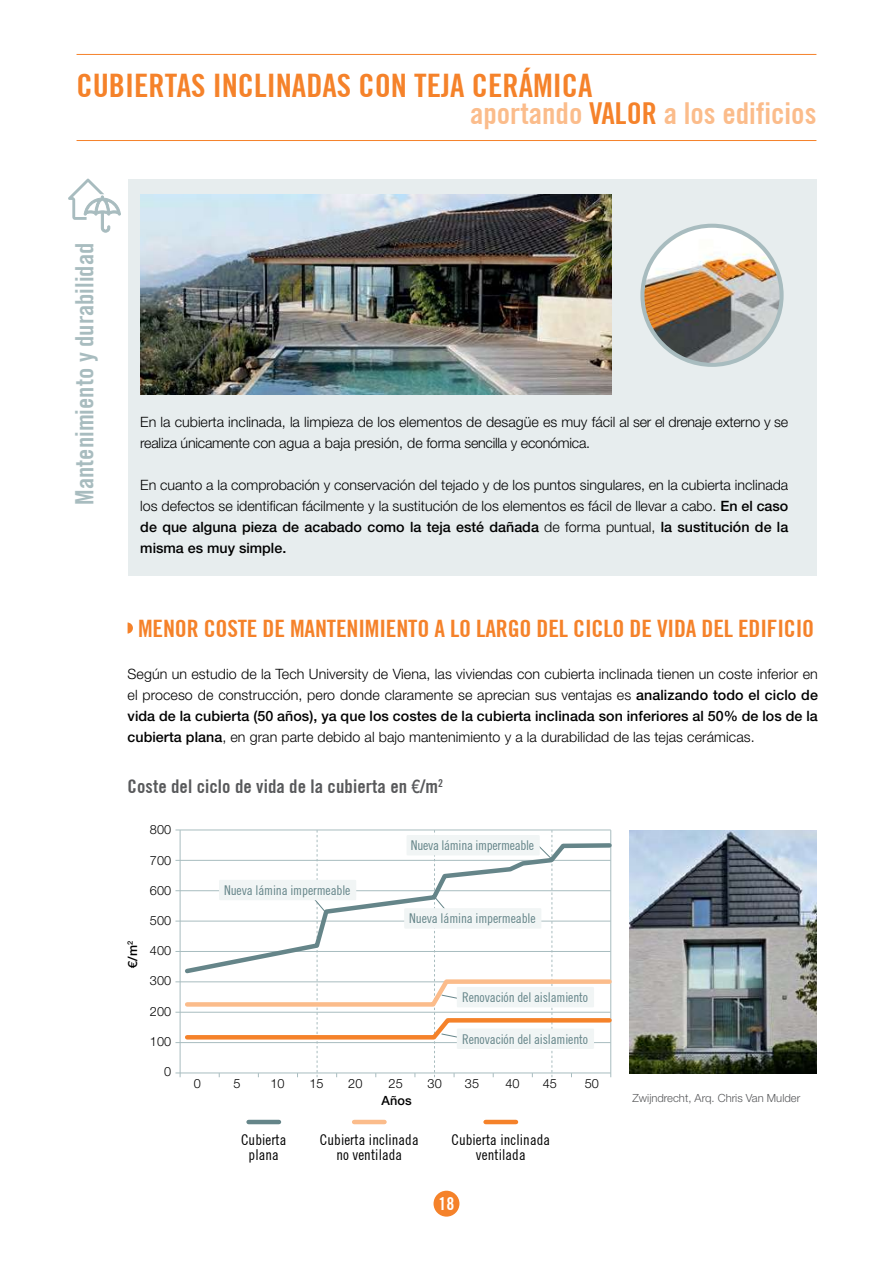
<style>
.page{position:relative;width:893px;height:1263px;background:#fff}
.page>*{position:absolute;margin:0;border:0;box-sizing:border-box;transform-origin:0 0}
.t1{font:700 condensed 32.4px "Trade Gothic No.20";color:#f5822a}
.t2{font:700 condensed 30.3px "Trade Gothic No.20";color:#fbbc8b}
.t3{font:700 condensed 25.35px "Trade Gothic No.20";color:#a8bcbf}
.t4{font:700 condensed 24px "Trade Gothic No.20";letter-spacing:-.005em;color:#f5822a}
.t5{font:700 condensed 18.9px "Trade Gothic No.20";letter-spacing:.005em;color:#58595b}
.t6{font:700 condensed 18px "Trade Gothic No.20";color:#fff}
.t7{font:condensed 15px/15px "Trade Gothic No.18";letter-spacing:.005em;color:#000;text-align:center}
.t8{font:300 14.25px/21px "Helvetica Neue LT Std";color:#000;text-align:justify}
.t9{font:condensed 13.5px "Trade Gothic No.18";letter-spacing:-.01em;color:#658589}
.t10{font:300 12.75px "Helvetica Neue LT Std";letter-spacing:.005em;color:#000}
.t11{font:500 12.75px "Helvetica Neue LT Std";color:#000}
.t12{font:300 11.25px "Helvetica Neue LT Std";color:#58595b}
.s1{color:#f5822a}
.s2{font-weight:500}
.s3{font-family:"Helvetica Neue LT Std";font-weight:500;font-stretch:normal}
</style>
<div class="page">
<div style="left:433px;top:1191px;width:26px;height:25px;background:#f5822a;border-radius:50%"></div>
<hr style="left:77px;top:140px;width:739px;height:1px;background:#f5822a">
<hr style="left:77px;top:54px;width:739px;height:1px;background:#f5822a">
<svg style="left:68px;top:179px;width:53px;height:54px"></svg>
<div style="left:128px;top:180px;width:688px;height:396px;background:#e7edee"></div>
<svg style="left:128px;top:622px;width:5px;height:11px"></svg>
<hr style="left:249px;top:1120px;width:30px;height:4px;background:#658589">
<hr style="left:354px;top:1120px;width:30px;height:4px;background:#fbbc8b">
<hr style="left:486px;top:1120px;width:30px;height:4px;background:#f5822a">
<hr style="left:175px;top:830px;width:436px;height:1px;background:#a8bcbf">
<hr style="left:175px;top:860px;width:436px;height:1px;background:#a8bcbf">
<hr style="left:175px;top:890px;width:436px;height:1px;background:#a8bcbf">
<hr style="left:175px;top:921px;width:436px;height:1px;background:#a8bcbf">
<hr style="left:175px;top:951px;width:436px;height:1px;background:#a8bcbf">
<hr style="left:175px;top:981px;width:436px;height:1px;background:#a8bcbf">
<hr style="left:175px;top:1012px;width:436px;height:1px;background:#a8bcbf">
<hr style="left:175px;top:1042px;width:436px;height:1px;background:#a8bcbf">
<hr style="left:175px;top:1073px;width:436px;height:1px;background:#a8bcbf">
<hr style="left:180px;top:830px;width:1px;height:247px;background:#a8bcbf">
<svg style="left:183px;top:830px;width:429px;height:247px"></svg>
<div style="left:219px;top:880px;width:137px;height:20px;background:#f1f5f5"></div>
<div style="left:404px;top:908px;width:137px;height:21px;background:#f1f5f5"></div>
<div style="left:406px;top:835px;width:134px;height:20px;background:#f1f5f5"></div>
<div style="left:457px;top:987px;width:137px;height:20px;background:#f1f5f5"></div>
<div style="left:457px;top:1028px;width:137px;height:21px;background:#f1f5f5"></div>
<img style="left:629px;top:830px;width:187px;height:243px">
<img style="left:642px;top:226px;width:140px;height:139px;border-radius:70px">
<div style="left:640px;top:224px;width:144px;height:143px;border:4px solid #a8bcbf;border-radius:50%"></div>
<img style="left:140px;top:194px;width:471px;height:201px">
<h1 class="t1" style="left:77px;top:66px;width:517px">CUBIERTAS INCLINADAS CON TEJA CERÁMICA</h1>
<h2 class="t2" style="left:470px;top:95px;width:146px">APORTANDO <span class="s1">VALOR</span></h2>
<h2 class="t2" style="left:664px;top:95px;width:154px">A LOS EDIFICIOS</h2>
<h3 class="t3" style="left:69px;top:505px;width:263px;rotate:-90deg">MANTENIMIENTO Y DURABILIDAD</h3>
<p class="t8" style="left:140px;top:411px;width:649px">En la cubierta inclinada, la limpieza de los elementos de desagüe es muy fácil al ser el drenaje externo y se realiza únicamente con agua a baja presión, de forma sencilla y económica.</p>
<p class="t8" style="left:140px;top:474px;width:649px">En cuanto a la comprobación y conservación del tejado y de los puntos singulares, en la cubierta inclinada los defectos se identifican fácilmente y la sustitución de los elementos es fácil de llevar a cabo. <span class="s2">En el caso de que alguna pieza de acabado como la teja esté dañada</span> de forma puntual, <span class="s2">la sustitución de la misma es muy simple.</span></p>
<h3 class="t4" style="left:138px;top:613px;width:675px">MENOR COSTE DE MANTENIMIENTO A LO LARGO DEL CICLO DE VIDA DEL EDIFICIO</h3>
<p class="t8" style="left:127px;top:663px;width:692px">Según un estudio de la Tech University de Viena, las viviendas con cubierta inclinada tienen un coste inferior en el proceso de construcción, pero donde claramente se aprecian sus ventajas es <span class="s2">analizando todo el ciclo de vida de la cubierta (50 años), ya que los costes de la cubierta inclinada son inferiores al 50% de los de la cubierta plana</span>, en gran parte debido al bajo mantenimiento y a la durabilidad de las tejas cerámicas.</p>
<h3 class="t5" style="left:128px;top:775px;width:317px">COSTE DEL CICLO DE VIDA DE LA CUBIERTA EN <span class="s3">€</span>/M<sup>2</sup></h3>
<p class="t11" style="left:125px;top:968px;width:28px;rotate:-90deg">€/m<sup>2</sup></p>
<p class="t10" style="left:150px;top:822px;width:23px">800</p>
<p class="t10" style="left:150px;top:852px;width:23px">700</p>
<p class="t10" style="left:150px;top:882px;width:23px">600</p>
<p class="t10" style="left:150px;top:913px;width:23px">500</p>
<p class="t10" style="left:150px;top:943px;width:23px">400</p>
<p class="t10" style="left:150px;top:973px;width:23px">300</p>
<p class="t10" style="left:150px;top:1003px;width:23px">200</p>
<p class="t10" style="left:150px;top:1033px;width:23px">100</p>
<p class="t10" style="left:164px;top:1064px;width:9px">0</p>
<p class="t9" style="left:224px;top:882px;width:128px">Nueva lámina impermeable</p>
<p class="t9" style="left:411px;top:837px;width:125px">Nueva lámina impermeable</p>
<p class="t9" style="left:409px;top:910px;width:128px">Nueva lámina impermeable</p>
<p class="t9" style="left:462px;top:989px;width:128px">Renovación del aislamiento</p>
<p class="t9" style="left:462px;top:1031px;width:128px">Renovación del aislamiento</p>
<p class="t10" style="left:194px;top:1075px;width:9px">0</p>
<p class="t10" style="left:234px;top:1075px;width:9px">5</p>
<p class="t10" style="left:270px;top:1075px;width:16px">10</p>
<p class="t10" style="left:309px;top:1075px;width:16px">15</p>
<p class="t10" style="left:348px;top:1075px;width:16px">20</p>
<p class="t10" style="left:389px;top:1075px;width:16px">25</p>
<p class="t10" style="left:428px;top:1075px;width:16px">30</p>
<p class="t10" style="left:465px;top:1075px;width:16px">35</p>
<p class="t10" style="left:505px;top:1075px;width:16px">40</p>
<p class="t10" style="left:543px;top:1075px;width:16px">45</p>
<p class="t10" style="left:585px;top:1075px;width:16px">50</p>
<p class="t11" style="left:381px;top:1093px;width:32px">Años</p>
<p class="t7" style="left:241px;top:1131px;width:47px">Cubierta plana</p>
<p class="t7" style="left:320px;top:1131px;width:100px">Cubierta inclinada no ventilada</p>
<p class="t7" style="left:451px;top:1131px;width:100px">Cubierta inclinada ventilada</p>
<p class="t6" style="left:439px;top:1193px;width:17px">18</p>
<p class="t12" style="left:632px;top:1091px;width:169px">Zwijndrecht, Arq. Chris Van Mulder</p>
</div>
